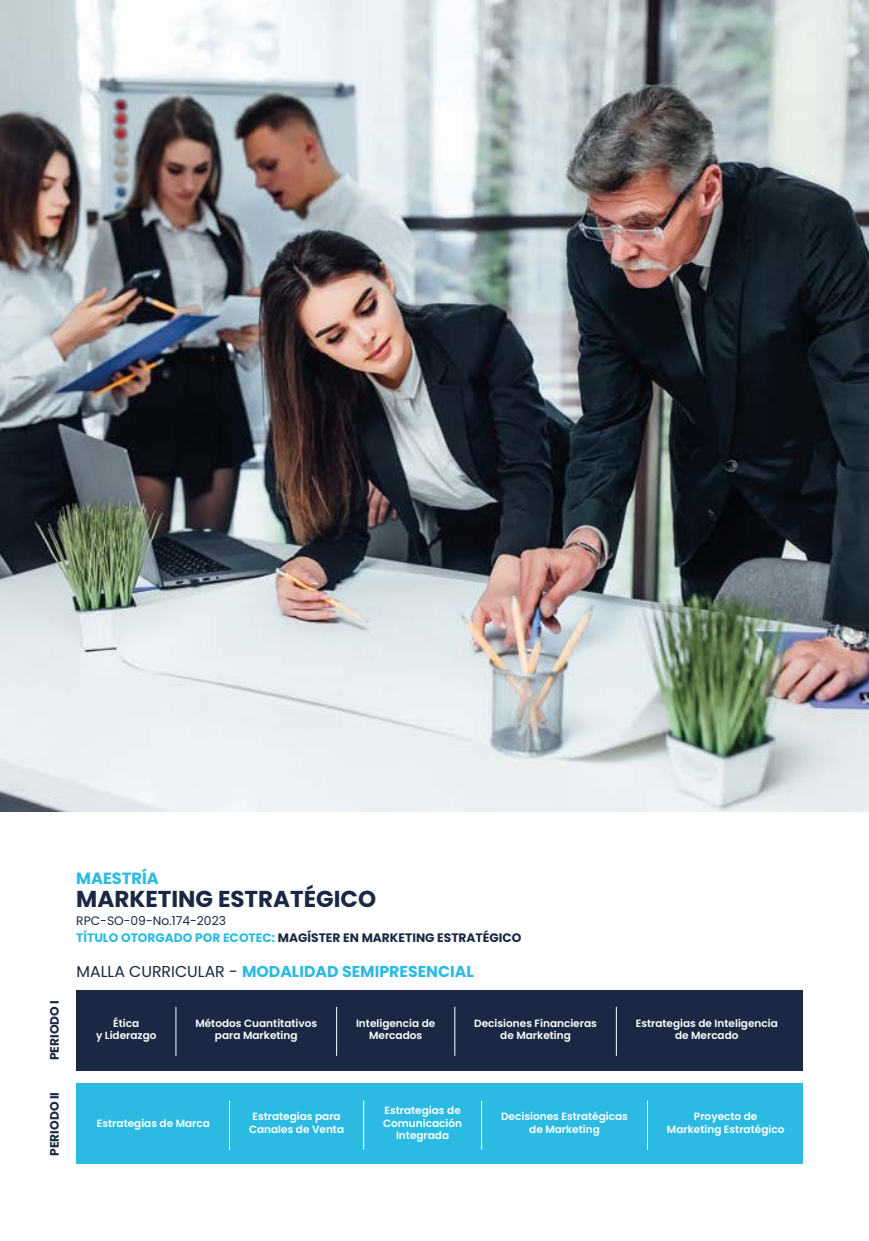
<style>
.page{position:relative;width:869px;height:1241px;background:#fff}
.page>*{position:absolute;margin:0;border:0;box-sizing:border-box;transform-origin:0 0}
.t1{font:700 22.93px "Poppins";color:#1a2843}
.t2{font:700 16.28px "Poppins";color:#2bbae2}
.t3{font:700 15.75px "Poppins";color:#2bbae2}
.t4{font:700 12.25px/17.5px "Poppins";color:#1a2843}
.t5{font:600 10.5px/12.2px "Poppins";color:#fff;text-align:center}
.s1{font-weight:400}
.s2{color:#2bbae2}
.s3{font-weight:400;color:#1a2843}
</style>
<div class="page">
<div style="left:76px;top:989px;width:726px;height:80px;background:#1a2843"></div>
<div style="left:76px;top:1083px;width:726px;height:80px;background:#2bbae2"></div>
<hr style="left:175px;top:1006px;width:1px;height:49px;background:#fff">
<hr style="left:229px;top:1100px;width:1px;height:49px;background:#fff">
<hr style="left:336px;top:1006px;width:1px;height:49px;background:#fff">
<hr style="left:363px;top:1100px;width:1px;height:49px;background:#fff">
<hr style="left:454px;top:1006px;width:1px;height:49px;background:#fff">
<hr style="left:481px;top:1100px;width:1px;height:49px;background:#fff">
<hr style="left:615px;top:1006px;width:1px;height:49px;background:#fff">
<hr style="left:647px;top:1100px;width:1px;height:49px;background:#fff">
<img style="left:0;top:0;width:868px;height:811px">
<p class="t4" style="left:46px;top:1060px;width:62px;rotate:-90deg">PERIODO I</p>
<p class="t4" style="left:46px;top:1155px;width:65px;rotate:-90deg">PERIODO II</p>
<h2 class="t2" style="left:76px;top:869px;width:84px">MAESTRÍA</h2>
<h1 class="t1" style="left:76px;top:885px;width:301px">MARKETING ESTRATÉGICO</h1>
<p class="t4" style="left:76px;top:911px;width:446px"><span class="s1">RPC-SO-09-No.174-2023<br></span><span class="s2">TÍTULO OTORGADO POR ECOTEC:</span> MAGÍSTER EN MARKETING ESTRATÉGICO</p>
<h3 class="t3" style="left:76px;top:962px;width:398px"><span class="s3">MALLA CURRICULAR -</span> MODALIDAD SEMIPRESENCIAL</h3>
<p class="t5" style="left:96px;top:1017px;width:62px">Ética<br>y Liderazgo</p>
<p class="t5" style="left:195px;top:1016px;width:123px">Métodos Cuantitativos para Marketing</p>
<p class="t5" style="left:356px;top:1016px;width:81px">Inteligencia de<br>Mercados</p>
<p class="t5" style="left:474px;top:1016px;width:124px">Decisiones Financieras de Marketing</p>
<p class="t5" style="left:635px;top:1016px;width:143px">Estrategias de Inteligencia de Mercado</p>
<p class="t5" style="left:97px;top:1116px;width:115px">Estrategias de Marca</p>
<p class="t5" style="left:249px;top:1110px;width:97px">Estrategias para<br>Canales de Venta</p>
<p class="t5" style="left:383px;top:1104px;width:80px">Estrategias de<br>Comunicación<br>Integrada</p>
<p class="t5" style="left:501px;top:1110px;width:128px">Decisiones Estratégicas de Marketing</p>
<p class="t5" style="left:666px;top:1110px;width:119px">Proyecto de<br>Marketing Estratégico</p>
</div>
